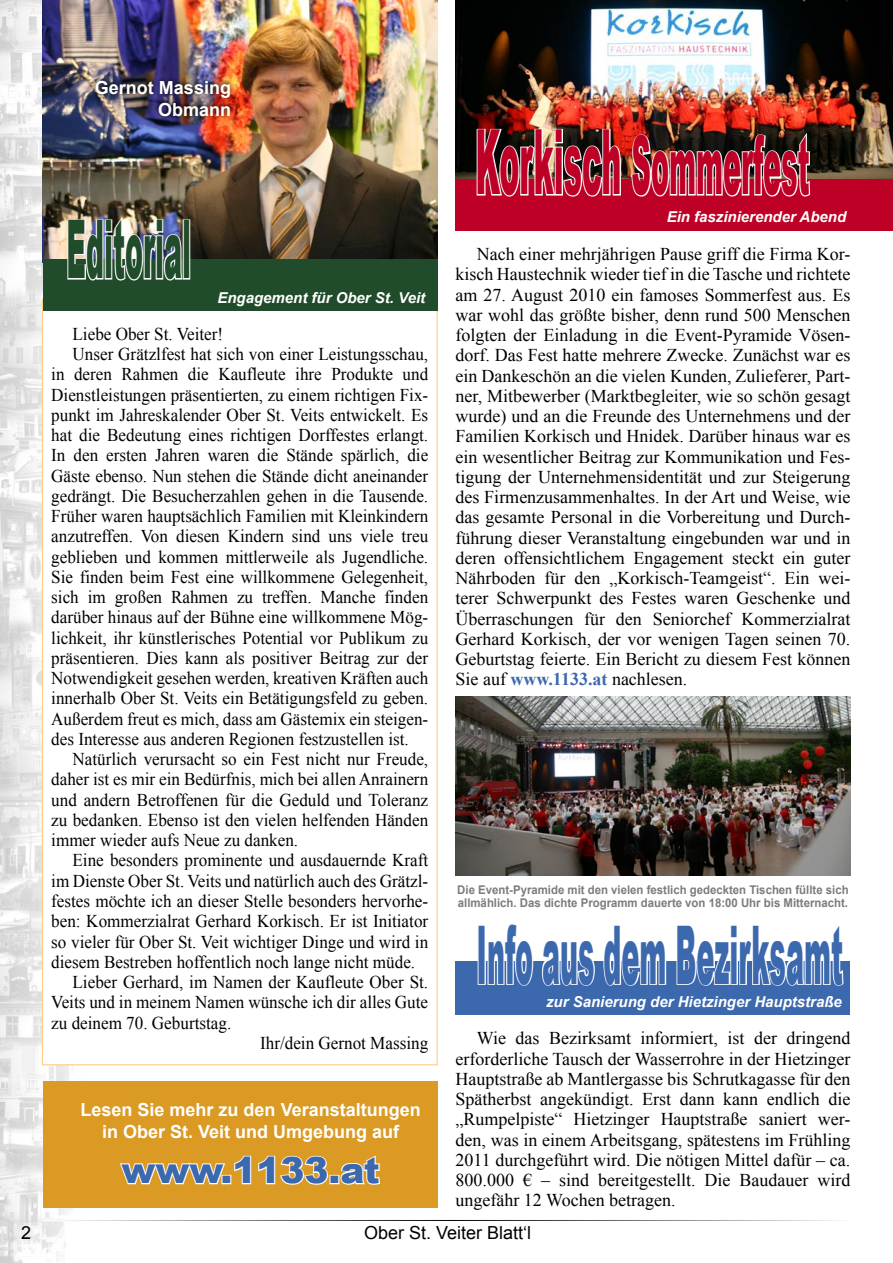
<style>
.page{position:relative;width:893px;height:1263px;background:#fff}
.page>*{position:absolute;margin:0;border:0;box-sizing:border-box;transform-origin:0 0}
.t1{font:900 81px "Arial";color:#3c68ae;scale:.33 1}
.t2{font:900 81px "Arial";color:#be0027;scale:.33 1}
.t3{font:900 81px "Arial";color:#214c2b;scale:.33 1}
.t4{font:900 36px "Arial";color:#3c68ae}
.t5{font:18px "Times New Roman";color:#000;scale:.95 1}
.t6{font:18px/20.2px "Times New Roman";color:#000;text-align:justify}
.t7{font:700 18px/21.6px "Arial";color:#fff;text-align:right}
.t8{font:18px "Arial";color:#000}
.t9{font:italic 700 15px "Arial";color:#fff}
.t10{font:700 12px/13.5px "Arial";color:#7c7c7c;scale:.95 1}
.s1{font-size:90px}
.s2{font-weight:700;color:#3c68ae}
</style>
<div class="page">
<img style="left:0;top:0;width:96px;height:1263px">
<hr style="left:43px;top:1220px;width:807px;height:1px;background:#fff">
<img style="left:43px;top:0;width:394px;height:259px">
<div style="left:42px;top:299px;width:395px;height:766px;background:#fff"></div>
<img style="left:91px;top:75px;width:144px;height:46px">
<div style="left:43px;top:259px;width:394px;height:51px;background:#214c2b"></div>
<img style="left:66px;top:213px;width:118px;height:68px">
<div style="left:183px;top:219px;width:7px;height:61px;border:2px solid #fff"></div>
<div style="left:43px;top:1081px;width:394px;height:127px;background:#da9a23"></div>
<svg style="left:120px;top:1163px;width:107px;height:22px"></svg>
<div style="left:221px;top:1175px;width:10px;height:9px;border:2px solid #fff"></div>
<svg style="left:234px;top:1155px;width:96px;height:30px"></svg>
<div style="left:329px;top:1175px;width:10px;height:9px;border:2px solid #fff"></div>
<svg style="left:339px;top:1155px;width:41px;height:30px"></svg>
<img style="left:455px;top:0;width:438px;height:179px">
<div style="left:455px;top:179px;width:438px;height:52px;background:#be0027"></div>
<img style="left:475px;top:128px;width:147px;height:69px">
<img style="left:630px;top:129px;width:181px;height:68px">
<div style="left:455px;top:961px;width:395px;height:54px;background:#3c68ae"></div>
<div style="left:478px;top:925px;width:8px;height:60px;border:2px solid #fff"></div>
<svg style="left:487px;top:961px;width:47px;height:25px"></svg>
<svg style="left:541px;top:961px;width:54px;height:25px"></svg>
<svg style="left:603px;top:961px;width:64px;height:25px"></svg>
<svg style="left:676px;top:961px;width:168px;height:25px"></svg>
<img style="left:455px;top:696px;width:395px;height:180px">
<p class="t7" style="left:95px;top:77px;width:138px">Gernot Massing<br>Obmann</p>
<h1 class="t3" style="left:67px;top:191px;width:379px">Editorial</h1>
<p class="t9" style="left:217px;top:288px;width:209px">Engagement für Ober St. Veit</p>
<p class="t5" style="left:73px;top:322px;width:160px">Liebe Ober St. Veiter!</p>
<p class="t5" style="left:73px;top:342px;width:376px">Unser Grätzlfest hat sich von einer Leistungsschau,</p>
<p class="t5" style="left:51px;top:362px;width:398px">in deren Rahmen die Kaufleute ihre Produkte und</p>
<p class="t5" style="left:51px;top:383px;width:398px">Dienstleistungen präsentierten, zu einem richtigen Fix-</p>
<p class="t5" style="left:51px;top:403px;width:398px">punkt im Jahreskalender Ober St. Veits entwickelt. Es</p>
<p class="t5" style="left:51px;top:423px;width:398px">hat die Bedeutung eines richtigen Dorffestes erlangt.</p>
<p class="t5" style="left:51px;top:443px;width:398px">In den ersten Jahren waren die Stände spärlich, die</p>
<p class="t5" style="left:51px;top:464px;width:398px">Gäste ebenso. Nun stehen die Stände dicht aneinander</p>
<p class="t5" style="left:51px;top:484px;width:398px">gedrängt. Die Besucherzahlen gehen in die Tausende.</p>
<p class="t5" style="left:51px;top:504px;width:398px">Früher waren hauptsächlich Familien mit Kleinkindern</p>
<p class="t5" style="left:51px;top:524px;width:398px">anzutreffen. Von diesen Kindern sind uns viele treu</p>
<p class="t5" style="left:51px;top:545px;width:398px">geblieben und kommen mittlerweile als Jugendliche.</p>
<p class="t5" style="left:51px;top:565px;width:398px">Sie finden beim Fest eine willkommene Gelegenheit,</p>
<p class="t5" style="left:51px;top:585px;width:398px">sich im großen Rahmen zu treffen. Manche finden</p>
<p class="t5" style="left:51px;top:605px;width:398px">darüber hinaus auf der Bühne eine willkommene Mög-</p>
<p class="t5" style="left:51px;top:626px;width:398px">lichkeit, ihr künstlerisches Potential vor Publikum zu</p>
<p class="t5" style="left:51px;top:646px;width:398px">präsentieren. Dies kann als positiver Beitrag zur der</p>
<p class="t5" style="left:51px;top:666px;width:398px">Notwendigkeit gesehen werden, kreativen Kräften auch</p>
<p class="t5" style="left:51px;top:686px;width:398px">innerhalb Ober St. Veits ein Betätigungsfeld zu geben.</p>
<p class="t5" style="left:51px;top:707px;width:398px">Außerdem freut es mich, dass am Gästemix ein steigen-</p>
<p class="t5" style="left:51px;top:727px;width:378px">des Interesse aus anderen Regionen festzustellen ist.</p>
<p class="t5" style="left:73px;top:747px;width:376px">Natürlich verursacht so ein Fest nicht nur Freude,</p>
<p class="t5" style="left:51px;top:767px;width:398px">daher ist es mir ein Bedürfnis, mich bei allen Anrainern</p>
<p class="t5" style="left:51px;top:788px;width:398px">und andern Betroffenen für die Geduld und Toleranz</p>
<p class="t5" style="left:51px;top:808px;width:398px">zu bedanken. Ebenso ist den vielen helfenden Händen</p>
<p class="t5" style="left:51px;top:828px;width:261px">immer wieder aufs Neue zu danken.</p>
<p class="t5" style="left:73px;top:848px;width:376px">Eine besonders prominente und ausdauernde Kraft</p>
<p class="t5" style="left:51px;top:869px;width:398px">im Dienste Ober St. Veits und natürlich auch des Grätzl-</p>
<p class="t5" style="left:51px;top:889px;width:398px">festes möchte ich an dieser Stelle besonders hervorhe-</p>
<p class="t5" style="left:51px;top:909px;width:398px">ben: Kommerzialrat Gerhard Korkisch. Er ist Initiator</p>
<p class="t5" style="left:51px;top:929px;width:398px">so vieler für Ober St. Veit wichtiger Dinge und wird in</p>
<p class="t5" style="left:51px;top:950px;width:385px">diesem Bestreben hoffentlich noch lange nicht müde.</p>
<p class="t5" style="left:73px;top:970px;width:376px">Lieber Gerhard, im Namen der Kaufleute Ober St.</p>
<p class="t5" style="left:51px;top:990px;width:398px">Veits und in meinem Namen wünsche ich dir alles Gute</p>
<p class="t5" style="left:51px;top:1010px;width:191px">zu deinem 70. Geburtstag.</p>
<p class="t5" style="left:260px;top:1031px;width:178px">Ihr/dein Gernot Massing</p>
<p class="t7" style="left:81px;top:1098px;width:342px;line-height:22.5px;text-align:center">Lesen Sie mehr zu den Veranstaltungen in Ober St. Veit und Umgebung auf</p>
<h2 class="t4" style="left:121px;top:1144px;width:260px">www.1133.at</h2>
<h1 class="t2" style="left:475px;top:107px;width:1014px"><span class="s1">Korkisch</span> Sommerfest</h1>
<p class="t9" style="left:667px;top:207px;width:181px">Ein faszinierender Abend</p>
<p class="t6" style="left:455px;top:244px;width:396px;text-indent:21px">Nach einer mehrjährigen Pause griff die Firma Kor&shy;kisch Haustechnik wieder tief in die Tasche und richtete am 27. August 2010 ein famoses Sommerfest aus. Es war wohl das größte bisher, denn rund 500 Menschen folgten der Einladung in die Event-Pyramide Vösen&shy;dorf. Das Fest hatte mehrere Zwecke. Zunächst war es ein Dankeschön an die vielen Kunden, Zulieferer, Part&shy;ner, Mitbewerber (Marktbegleiter, wie so schön gesagt wurde) und an die Freunde des Unternehmens und der Familien Korkisch und Hnidek. Darüber hinaus war es ein wesentlicher Beitrag zur Kommunikation und Fes&shy;tigung der Unternehmensidentität und zur Steigerung des Firmenzusammenhaltes. In der Art und Weise, wie das gesamte Personal in die Vorbereitung und Durch&shy;führung dieser Veranstaltung eingebunden war und in deren offensichtlichem Engagement steckt ein guter Nährboden für den „Korkisch-Teamgeist“. Ein wei&shy;terer Schwerpunkt des Festes waren Geschenke und Überraschungen für den Seniorchef Kommerzialrat Gerhard Korkisch, der vor wenigen Tagen seinen 70.<br>Geburtstag feierte. Ein Bericht zu diesem Fest können Sie auf <span class="s2">www.1133.at</span> nachlesen.</p>
<p class="t10" style="left:457px;top:883px;width:413px">Die Event-Pyramide mit den vielen festlich gedeckten Tischen füllte sich allmählich. Das dichte Programm dauerte von 18:00 Uhr bis Mitternacht.</p>
<h1 class="t1" style="left:476px;top:896px;width:1112px">Info aus dem Bezirksamt</h1>
<p class="t9" style="left:546px;top:992px;width:297px">zur Sanierung der Hietzinger Hauptstraße</p>
<p class="t6" style="left:455px;top:1028px;width:396px;text-indent:21px">Wie das Bezirksamt informiert, ist der dringend erforderliche Tausch der Wasserrohre in der Hietzinger Hauptstraße ab Mantlergasse bis Schrutkagasse für den Spätherbst angekündigt. Erst dann kann endlich die „Rumpelpiste“ Hietzinger Hauptstraße saniert wer&shy;den, was in einem Arbeitsgang, spätestens im Frühling 2011 durchgeführt wird. Die nötigen Mittel dafür – ca.<br>800.000 € – sind bereitgestellt. Die Baudauer wird ungefähr 12 Wochen betragen.</p>
<p class="t8" style="left:21px;top:1221px;width:12px">2</p>
<p class="t8" style="left:364px;top:1221px;width:169px">Ober St. Veiter Blatt‘l</p>
</div>
